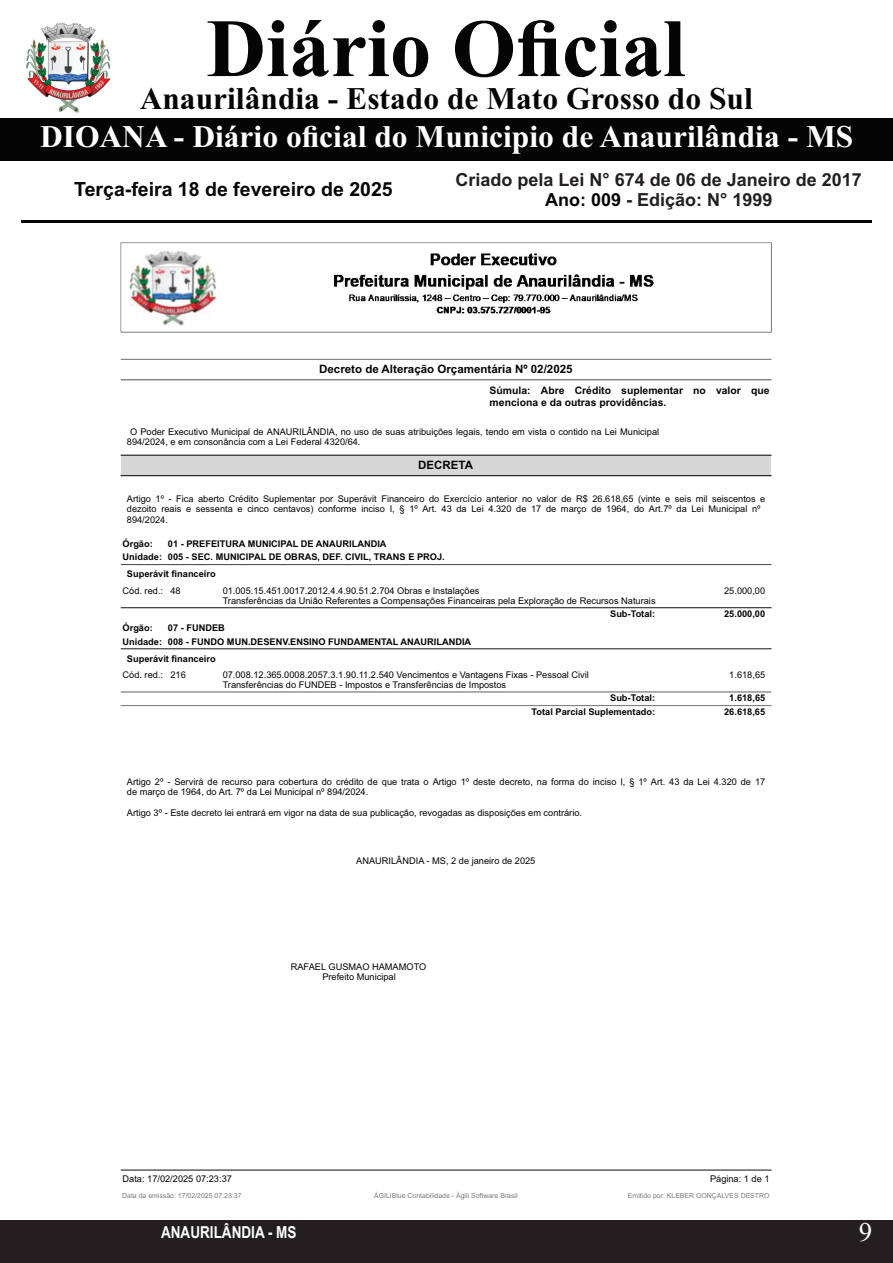
<style>
.page{position:relative;width:893px;height:1263px;background:#fff}
.page>*{position:absolute;margin:0;border:0;box-sizing:border-box;transform-origin:0 0}
.t1{font:700 82.5px "Times New Roman";color:#040504}
.t2{font:700 31.5px "Times New Roman";color:#fff}
.t3{font:700 31.5px "Times New Roman";color:#040504}
.t4{font:27px "Times New Roman";color:#fff}
.t5{font:700 19.5px "Arial";color:#040504}
.t6{font:700 18px/20.1px "Arial";color:#231f20;text-align:center}
.t7{font:700 16.5px "Arial Narrow";color:#fff}
.t8{font:700 11.55px "Arial";color:#040504}
.t9{font:700 10.35px/12px "Arial";color:#040504}
.t10{font:9.3px/10.6px "Arial";color:#040504}
.t11{font:700 9.3px/13.6px "Arial";color:#040504}
.t12{font:6.9px "Arial";color:#7c7c7b}
.s1{color:#040504}
</style>
<div class="page">
<div style="left:0;top:1220px;width:893px;height:43px;background:#231f20"></div>
<div style="left:0;top:118px;width:893px;height:43px;background:#040504"></div>
<hr style="left:21px;top:221px;width:851px;height:2px;background:#040504">
<img style="left:26px;top:23px;width:85px;height:90px">
<img style="left:128px;top:250px;width:89px;height:75px">
<img style="left:331px;top:253px;width:324px;height:63px">
<div style="left:121px;top:455px;width:650px;height:21px;background:#d7d7d7"></div>
<hr style="left:121px;top:455px;width:650px;height:1px;background:#040504">
<hr style="left:121px;top:475px;width:650px;height:1px;background:#040504">
<img style="left:121px;top:564px;width:650px;height:1px">
<img style="left:121px;top:607px;width:650px;height:1px">
<img style="left:121px;top:648px;width:650px;height:1px">
<h1 class="t1" style="left:206px;top:20px;width:481px">Diário Oficial</h1>
<h2 class="t3" style="left:140px;top:87px;width:615px">Anaurilândia - Estado de Mato Grosso do Sul</h2>
<h2 class="t2" style="left:40px;top:126px;width:815px">DIOANA - Diário oficial do Municipio de Anaurilândia - MS</h2>
<h3 class="t5" style="left:74px;top:182px;width:320px">Terça-feira 18 de fevereiro de 2025</h3>
<h3 class="t6" style="left:456px;top:171px;width:408px">Criado pela Lei N° 674 de 06 de Janeiro de 2017<br><span class="s1">Ano: 009</span> - Edição: N° 1999</h3>
<p class="t8" style="left:319px;top:364px;width:255px">Decreto de Alteração Orçamentária Nº 02/2025</p>
<p class="t9" style="left:490px;top:385px;width:281px">Súmula: Abre Crédito suplementar no valor que menciona e da outras providências.</p>
<p class="t10" style="left:127px;top:427px;width:534px;text-indent:3px">O Poder Executivo Municipal de ANAURILÂNDIA, no uso de suas atribuições legais, tendo em vista o contido na Lei Municipal<br>894/2024, e em consonância com a Lei Federal 4320/64.</p>
<p class="t8" style="left:418px;top:460px;width:56px">DECRETA</p>
<p class="t10" style="left:127px;top:494px;width:640px">Artigo 1º - Fica aberto Crédito Suplementar por Superávit Financeiro do Exercício anterior no valor de R$ 26.618,65 (vinte e seis mil seiscentos e dezoito reais e sessenta e cinco centavos) conforme inciso I, § 1º Art. 43 da Lei 4.320 de 17 de março de 1964, do Art.7º da Lei Municipal nº<br>894/2024.</p>
<p class="t11" style="left:168px;top:537px;width:278px">01 - PREFEITURA MUNICIPAL DE ANAURILANDIA<br>005 - SEC. MUNICIPAL DE OBRAS, DEF. CIVIL, TRANS E PROJ.</p>
<p class="t11" style="left:123px;top:537px;width:41px">Órgão:<br>Unidade:</p>
<p class="t11" style="left:127px;top:568px;width:90px">Superávit financeiro</p>
<p class="t10" style="left:123px;top:586px;width:60px">Cód. red.: 48</p>
<p class="t10" style="left:724px;top:586px;width:43px">25.000,00</p>
<p class="t11" style="left:610px;top:608px;width:46px">Sub-Total:</p>
<p class="t11" style="left:724px;top:608px;width:43px">25.000,00</p>
<p class="t11" style="left:168px;top:622px;width:305px">07 - FUNDEB<br>008 - FUNDO MUN.DESENV.ENSINO FUNDAMENTAL ANAURILANDIA</p>
<p class="t10" style="left:223px;top:586px;width:434px">01.005.15.451.0017.2012.4.4.90.51.2.704 Obras e Instalações<br>Transferências da União Referentes a Compensações Financeiras pela Exploração de Recursos Naturais</p>
<p class="t11" style="left:123px;top:622px;width:41px">Órgão:<br>Unidade:</p>
<p class="t11" style="left:127px;top:652px;width:90px">Superávit financeiro</p>
<p class="t10" style="left:123px;top:670px;width:65px">Cód. red.: 216</p>
<p class="t10" style="left:729px;top:670px;width:37px">1.618,65</p>
<p class="t11" style="left:610px;top:692px;width:46px">Sub-Total:</p>
<p class="t11" style="left:729px;top:692px;width:37px">1.618,65</p>
<p class="t11" style="left:532px;top:706px;width:125px">Total Parcial Suplementado:</p>
<p class="t11" style="left:724px;top:706px;width:43px">26.618,65</p>
<p class="t10" style="left:223px;top:670px;width:368px">07.008.12.365.0008.2057.3.1.90.11.2.540 Vencimentos e Vantagens Fixas - Pessoal Civil<br>Transferências do FUNDEB - Impostos e Transferências de Impostos</p>
<p class="t10" style="left:127px;top:777px;width:640px">Artigo 2º - Servirá de recurso para cobertura do crédito de que trata o Artigo 1º deste decreto, na forma do inciso I, § 1º Art. 43 da Lei 4.320 de 17 de março de 1964, do Art. 7º da Lei Municipal nº 894/2024.</p>
<p class="t10" style="left:127px;top:809px;width:457px">Artigo 3º - Este decreto lei entrará em vigor na data de sua publicação, revogadas as disposições em contrário.</p>
<p class="t10" style="left:356px;top:857px;width:181px">ANAURILÂNDIA - MS, 2 de janeiro de 2025</p>
<p class="t10" style="left:291px;top:962px;width:137px;text-align:center">RAFAEL GUSMAO HAMAMOTO<br>Prefeito Municipal</p>
<p class="t10" style="left:123px;top:1174px;width:111px">Data: 17/02/2025 07:23:37</p>
<p class="t10" style="left:710px;top:1174px;width:61px">Página: 1 de 1</p>
<p class="t12" style="left:122px;top:1192px;width:121px">Data da emissão: 17/02/2025 07:23:37</p>
<p class="t12" style="left:374px;top:1192px;width:145px">ÁGILIBlue Contabilidade - Ágili Software Brasil</p>
<p class="t12" style="left:628px;top:1192px;width:143px">Emitido por: KLEBER GONÇALVES DESTRO</p>
<h3 class="t7" style="left:161px;top:1226px;width:137px">ANAURILÂNDIA - MS</h3>
<h3 class="t4" style="left:859px;top:1223px;width:15px">9</h3>
</div>
